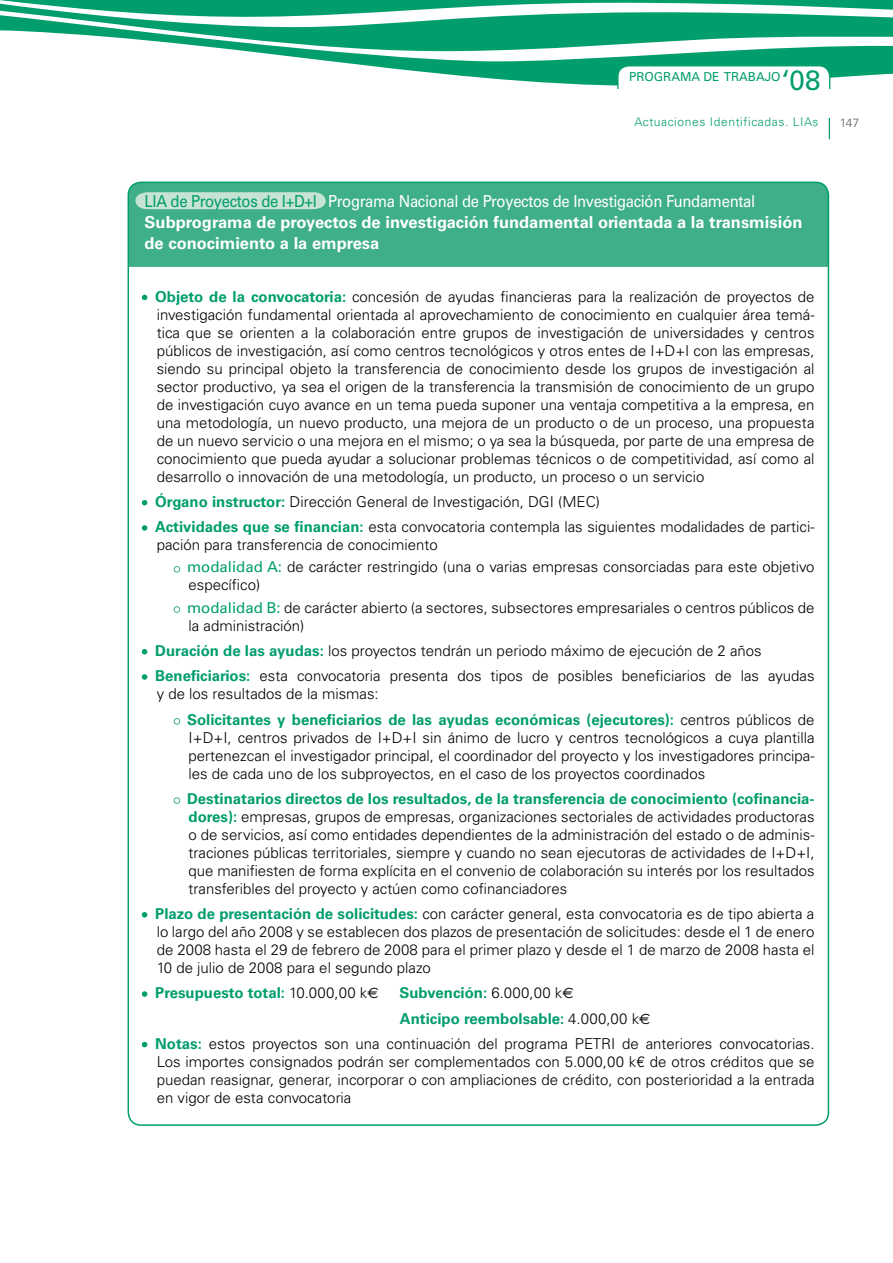
<style>
.page{position:relative;width:893px;height:1263px;background:#fff}
.page>*{position:absolute;margin:0;border:0;box-sizing:border-box;transform-origin:0 0}
.t1{font:27.9px "Univers LT Std";color:#009d6d}
.t2{font:700 16.5px/21px "Univers LT Std";color:#fff}
.t3{font:300 15px/18px "Univers LT Std";color:#000;text-align:justify}
.t4{font:700 15px/25.2px "Univers LT Std";color:#009d6d}
.t5{font:12.3px "Univers LT Std";color:#009d6d}
.t6{font:300 12px "Univers LT Std";letter-spacing:.05em;color:#009d6d}
.t7{font:300 12px "Univers LT Std";color:#58585a}
.s1{font-weight:400;color:#009d6d}
.s2{font-weight:400}
.s3{font-weight:700;color:#009d6d}
.s4{font-weight:300;color:#000}
.s5{font-family:"Euro Sans";font-weight:400;color:#000}
</style>
<div class="page">
<svg style="left:0;top:0;width:893px;height:89px;fill:#009d6d"></svg>
<svg style="left:829px;top:118px;width:1px;height:21px"></svg>
<div style="left:618px;top:66px;width:212px;height:33px;background:#fff;border-radius:11px"></div>
<div style="left:617px;top:65px;width:213px;height:35px;border:1px solid #009d6d;border-radius:11px"></div>
<div style="left:596px;top:89px;width:256px;height:19px;background:#fff"></div>
<div style="left:128px;top:182px;width:700px;height:85px;background:#3eaf88"></div>
<svg style="left:142px;top:295px;width:5px;height:5px"></svg>
<svg style="left:142px;top:500px;width:5px;height:5px"></svg>
<svg style="left:142px;top:525px;width:5px;height:6px"></svg>
<svg style="left:174px;top:566px;width:6px;height:6px"></svg>
<div style="left:174px;top:606px;width:6px;height:7px;border:1px solid #3eaf88;border-radius:50%"></div>
<svg style="left:142px;top:649px;width:5px;height:5px"></svg>
<svg style="left:142px;top:674px;width:5px;height:6px"></svg>
<svg style="left:174px;top:718px;width:6px;height:6px"></svg>
<div style="left:174px;top:797px;width:6px;height:7px;border:1px solid #3eaf88;border-radius:50%"></div>
<svg style="left:142px;top:912px;width:5px;height:5px"></svg>
<svg style="left:142px;top:991px;width:5px;height:6px"></svg>
<svg style="left:142px;top:1042px;width:5px;height:5px"></svg>
<svg style="left:135px;top:192px;width:191px;height:17px;background:#c1e0cf"></svg>
<p class="t5" style="left:629px;top:70px;width:153px">PROGRAMA DE TRABAJO</p>
<p class="t1" style="left:782px;top:63px;width:40px">‘08</p>
<p class="t6" style="left:635px;top:115px;width:185px">Actuaciones Identificadas. LIAs</p>
<p class="t7" style="left:840px;top:115px;width:21px">147</p>
<p class="t2" style="left:145px;top:190px;width:659px"><span class="s1">LIA de Proyectos de I+D+I</span> <span class="s2">Programa Nacional de Proyectos de Investigación Fundamental<br></span>Subprograma de proyectos de investigación fundamental orientada a la transmisión de conocimiento a la empresa</p>
<p class="t3" style="left:155px;top:287px;width:661px"><span class="s3">Objeto de la convocatoria:</span> concesión de ayudas financieras para la realización de proyectos de investigación fundamental orientada al aprovechamiento de conocimiento en cualquier área temá&shy;tica que se orienten a la colaboración entre grupos de investigación de universidades y centros públicos de investigación, así como centros tecnológicos y otros entes de I+D+I con las empresas, siendo su principal objeto la transferencia de conocimiento desde los grupos de investigación al sector productivo, ya sea el origen de la transferencia la transmisión de conocimiento de un grupo de investigación cuyo avance en un tema pueda suponer una ventaja competitiva a la empresa, en una metodología, un nuevo producto, una mejora de un producto o de un proceso, una propuesta de un nuevo servicio o una mejora en el mismo; o ya sea la búsqueda, por parte de una empresa de conocimiento que pueda ayudar a solucionar problemas técnicos o de competitividad, así como al desarrollo o innovación de una metodología, un producto, un proceso o un servicio</p>
<p class="t3" style="left:155px;top:489px;width:661px;line-height:25.2px"><span class="s3">Órgano instructor:</span> Dirección General de Investigación, DGI (MEC)<br><span class="s3">Actividades que se financian:</span> esta convocatoria contempla las siguientes modalidades de partici-</p>
<p class="t3" style="left:187px;top:534px;width:629px;line-height:22.2px;text-indent:-30px">pación para transferencia de conocimiento<br><span class="s1">modalidad A:</span> de carácter restringido (una o varias empresas consorciadas para este objetivo</p>
<p class="t3" style="left:187px;top:574px;width:629px;line-height:22.2px">específico)<br><span class="s1">modalidad B:</span> de carácter abierto (a sectores, subsectores empresariales o centros públicos de</p>
<p class="t3" style="left:155px;top:613px;width:661px;line-height:25.2px;text-align:left;text-indent:33px">la administración)<br><span class="s3">Duración de las ayudas:</span> los proyectos tendrán un periodo máximo de ejecución de 2 años<br><span class="s3">Beneficiarios:</span> esta convocatoria presenta dos tipos de posibles beneficiarios de las ayudas</p>
<p class="t4" style="left:187px;top:681px;width:629px;text-indent:-30px"><span class="s4">y de los resultados de la mismas:<br></span>Solicitantes y beneficiarios de las ayudas económicas (ejecutores): <span class="s4">centros públicos de</span></p>
<p class="t3" style="left:189px;top:728px;width:627px">I+D+I, centros privados de I+D+I sin ánimo de lucro y centros tecnológicos a cuya plantilla pertenezcan el investigador principal, el coordinador del proyecto y los investigadores principa&shy;les de cada uno de los subproyectos, en el caso de los proyectos coordinados</p>
<p class="t3" style="left:187px;top:789px;width:629px"><span class="s3">Destinatarios directos de los resultados, de la transferencia de conocimiento (cofinancia&shy;dores):</span> empresas, grupos de empresas, organizaciones sectoriales de actividades productoras o de servicios, así como entidades dependientes de la administración del estado o de adminis&shy;traciones públicas territoriales, siempre y cuando no sean ejecutoras de actividades de I+D+I, que manifiesten de forma explícita en el convenio de colaboración su interés por los resultados transferibles del proyecto y actúen como cofinanciadores</p>
<p class="t3" style="left:155px;top:905px;width:661px"><span class="s3">Plazo de presentación de solicitudes:</span> con carácter general, esta convocatoria es de tipo abierta a lo largo del año 2008 y se establecen dos plazos de presentación de solicitudes: desde el 1 de enero de 2008 hasta el 29 de febrero de 2008 para el primer plazo y desde el 1 de marzo de 2008 hasta el 10 de julio de 2008 para el segundo plazo</p>
<p class="t4" style="left:155px;top:980px;width:225px">Presupuesto total: <span class="s4">10.000,00 k</span><span class="s5">€</span></p>
<p class="t4" style="left:399px;top:980px;width:176px">Subvención: <span class="s4">6.000,00 k</span><span class="s5">€</span></p>
<p class="t4" style="left:400px;top:1006px;width:252px">Anticipo reembolsable: <span class="s4">4.000,00 k</span><span class="s5">€</span></p>
<p class="t3" style="left:155px;top:1034px;width:661px"><span class="s3">Notas:</span> estos proyectos son una continuación del programa PETRI de anteriores convocatorias.</p>
<p class="t3" style="left:157px;top:1052px;width:659px">Los importes consignados podrán ser complementados con 5.000,00 k€ de otros créditos que se puedan reasignar, generar, incorporar o con ampliaciones de crédito, con posterioridad a la entrada en vigor de esta convocatoria</p>
</div>
